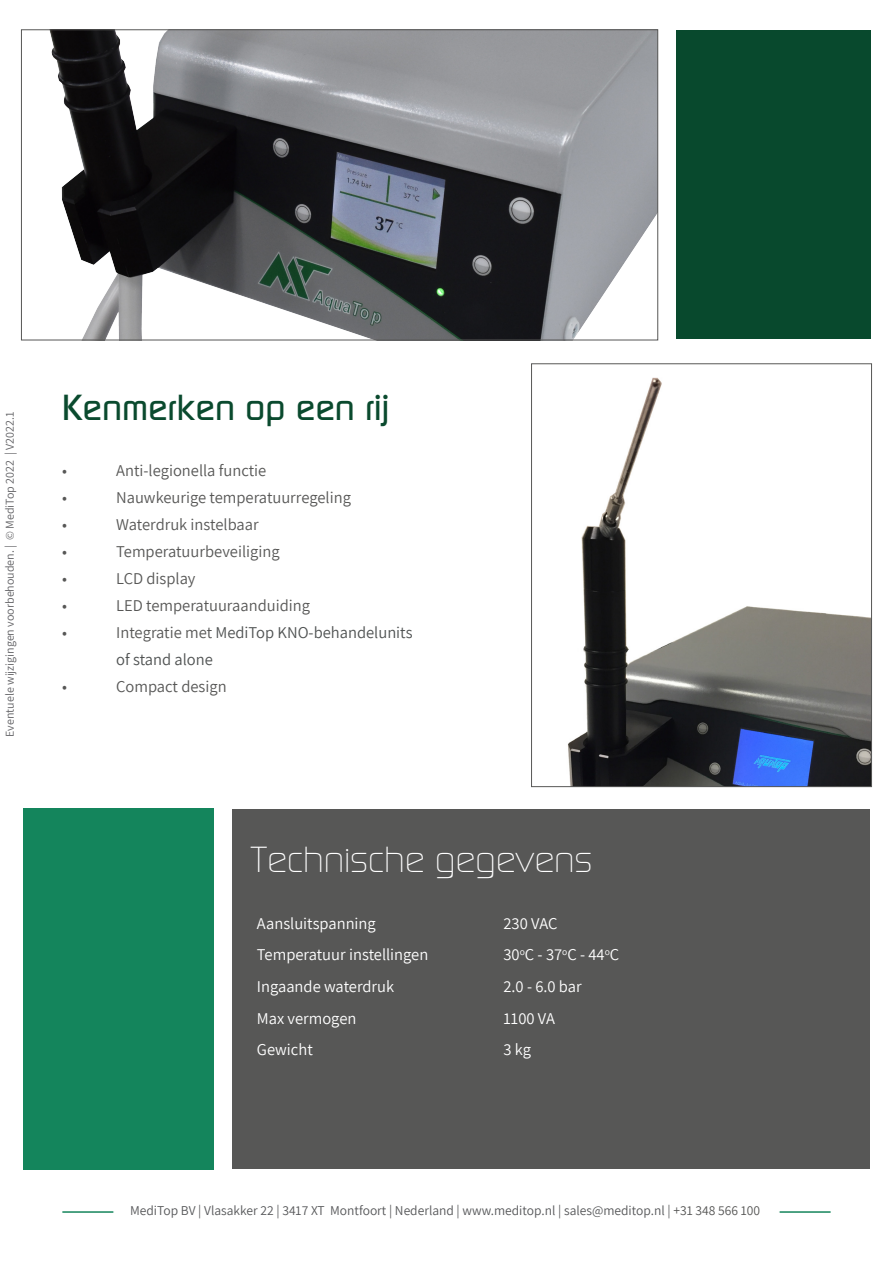
<style>
.page{position:relative;width:893px;height:1263px;background:#fff}
.page>*{position:absolute;margin:0;border:0;box-sizing:border-box;transform-origin:0 0}
.t1{font:300 36px "Continuum";color:#fff}
.t2{font:500 36px "Continuum";color:#0a4a2e}
.t3{font:16.5px "Assistant";color:#575756}
.t4{font:16.5px "Assistant";color:#fff}
.t5{font:16.5px/27px "Assistant";color:#4f5252}
.t6{font:13.5px "Assistant";color:#57585a}
.t7{font:12px "Assistant";color:#636366}
.s1{color:#575756}
</style>
<div class="page">
<div style="left:232px;top:809px;width:638px;height:360px;background:#575756"></div>
<div style="left:677px;top:31px;width:194px;height:308px;background:#08492d"></div>
<img style="left:50px;top:32px;width:606px;height:306px">
<div style="left:23px;top:808px;width:191px;height:361px;background:#14855c"></div>
<img style="left:568px;top:377px;width:302px;height:408px">
<div style="left:531px;top:364px;width:341px;height:423px;border:1px solid #575756"></div>
<hr style="left:62px;top:1211px;width:769px;height:2px;background:#14855c">
<div style="left:113px;top:1199px;width:667px;height:23px;background:#fff"></div>
<p class="t7" style="left:2px;top:737px;width:326px;rotate:-90deg">Eventuele wijzigingen voorbehouden. | © MediTop 2022 | V2022.1</p>
<p class="t2" style="left:62px;top:384px;width:329px">Kenmerken op een rij</p>
<p class="t3" style="left:62px;top:459px;width:6px">•</p>
<p class="t3" style="left:116px;top:459px;width:152px">Anti-legionella functie</p>
<p class="t3" style="left:62px;top:486px;width:6px">•</p>
<p class="t3" style="left:116px;top:486px;width:236px">Nauwkeurige temperatuurregeling</p>
<p class="t3" style="left:62px;top:513px;width:6px">•</p>
<p class="t3" style="left:116px;top:513px;width:144px">Waterdruk instelbaar</p>
<p class="t3" style="left:62px;top:540px;width:6px">•</p>
<p class="t3" style="left:116px;top:540px;width:165px">Temperatuurbeveiliging</p>
<p class="t3" style="left:62px;top:567px;width:6px">•</p>
<p class="t3" style="left:116px;top:567px;width:81px">LCD display</p>
<p class="t3" style="left:62px;top:594px;width:6px">•</p>
<p class="t3" style="left:116px;top:594px;width:195px">LED temperatuuraanduiding</p>
<p class="t3" style="left:62px;top:621px;width:6px">•</p>
<p class="t5" style="left:116px;top:618px;width:298px"><span class="s1">Integratie met</span> MediTop KNO-behandelunits of stand alone</p>
<p class="t3" style="left:62px;top:675px;width:6px">•</p>
<p class="t3" style="left:116px;top:675px;width:112px">Compact design</p>
<p class="t1" style="left:251px;top:838px;width:343px">Technische gegevens</p>
<p class="t4" style="left:257px;top:912px;width:120px">Aansluitspanning</p>
<p class="t4" style="left:503px;top:912px;width:55px">230 VAC</p>
<p class="t4" style="left:257px;top:943px;width:173px">Temperatuur instellingen</p>
<p class="t4" style="left:503px;top:943px;width:117px">30<sup>o</sup>C - 37<sup>o</sup>C - 44<sup>o</sup>C</p>
<p class="t4" style="left:257px;top:975px;width:139px">Ingaande waterdruk</p>
<p class="t4" style="left:503px;top:975px;width:80px">2.0 - 6.0 bar</p>
<p class="t4" style="left:257px;top:1007px;width:101px">Max vermogen</p>
<p class="t4" style="left:503px;top:1007px;width:53px">1100 VA</p>
<p class="t4" style="left:257px;top:1038px;width:57px">Gewicht</p>
<p class="t4" style="left:503px;top:1038px;width:29px">3 kg</p>
<p class="t6" style="left:130px;top:1201px;width:631px">MediTop BV | Vlasakker 22 | 3417 XT Montfoort | Nederland | www.meditop.nl | sales@meditop.nl | <span class="s1">+31 348 566 100</span></p>
</div>
